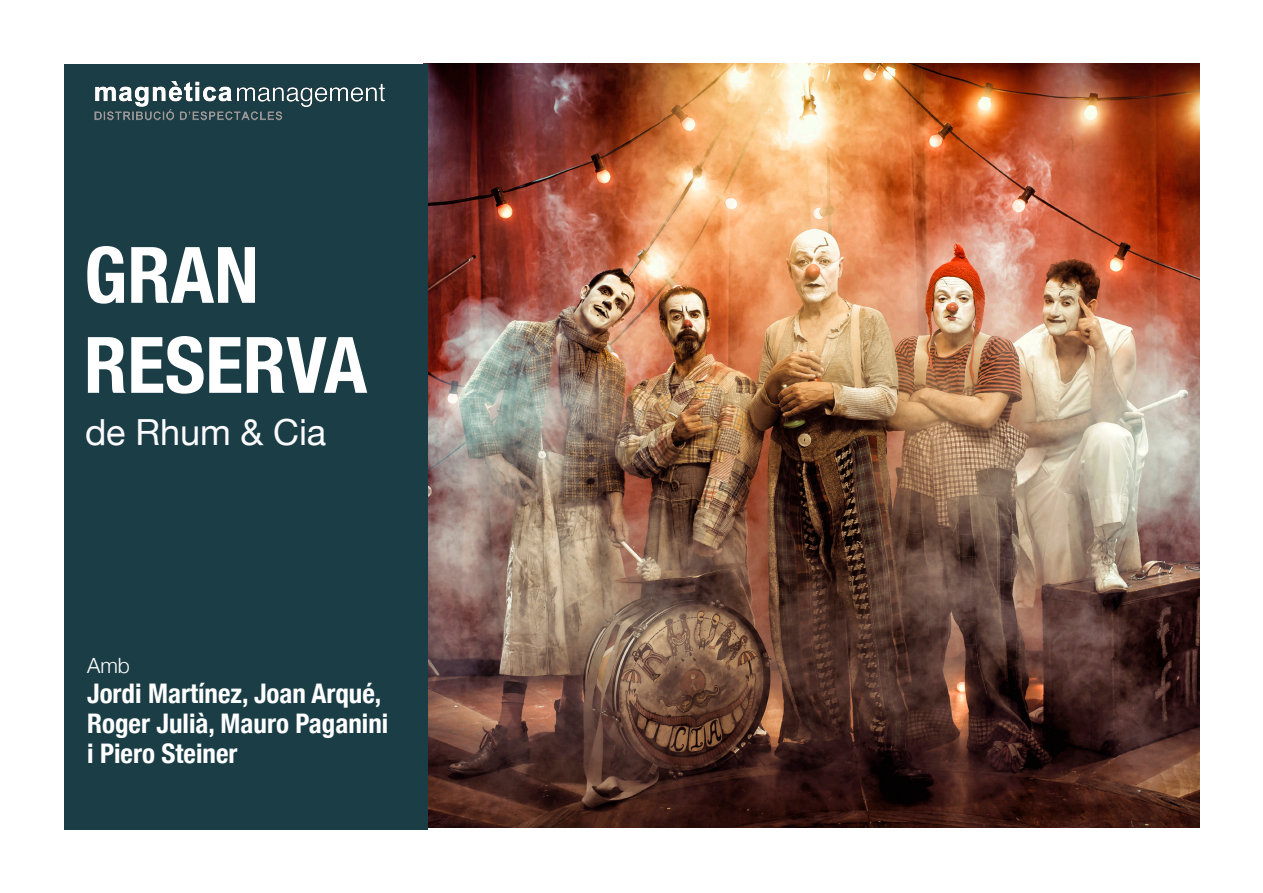
<style>
.page{position:relative;width:1263px;height:893px;background:#fff}
.page>*{position:absolute;margin:0;border:0;box-sizing:border-box;transform-origin:0 0}
.Nom___Subtítol{font:700 condensed 78px/90px "Helvetica Neue";color:#fff}
.Text_base{font:36px "Helvetica Neue";color:#fbfbfd}
.Nom___Subtítol-2{font:700 condensed 27px/30px "Helvetica Neue";color:#fff}
.Càrrec{font:300 21px "Helvetica Neue";color:#fff}
</style>
<div class="page">
<img style="left:427px;top:64px;width:772px;height:764px">
<div style="left:64px;top:64px;width:363px;height:765px;background:#1b3d46"></div>
<img style="left:94px;top:81px;width:291px;height:40px">
<p class="Nom___Subtítol" style="left:84px;top:225px;width:285px">GRAN<br>RESERVA</p>
<p class="Text_base" style="left:85px;top:406px;width:243px">de Rhum &amp; Cia</p>
<p class="Càrrec" style="left:87px;top:649px;width:44px">Amb</p>
<p class="Nom___Subtítol-2" style="left:87px;top:677px;width:303px">Jordi Martínez, Joan Arqué,<br>Roger Julià, Mauro Paganini</p>
<p class="Nom___Subtítol-2" style="left:87px;top:737px;width:152px">i Piero Steiner</p>
</div>
